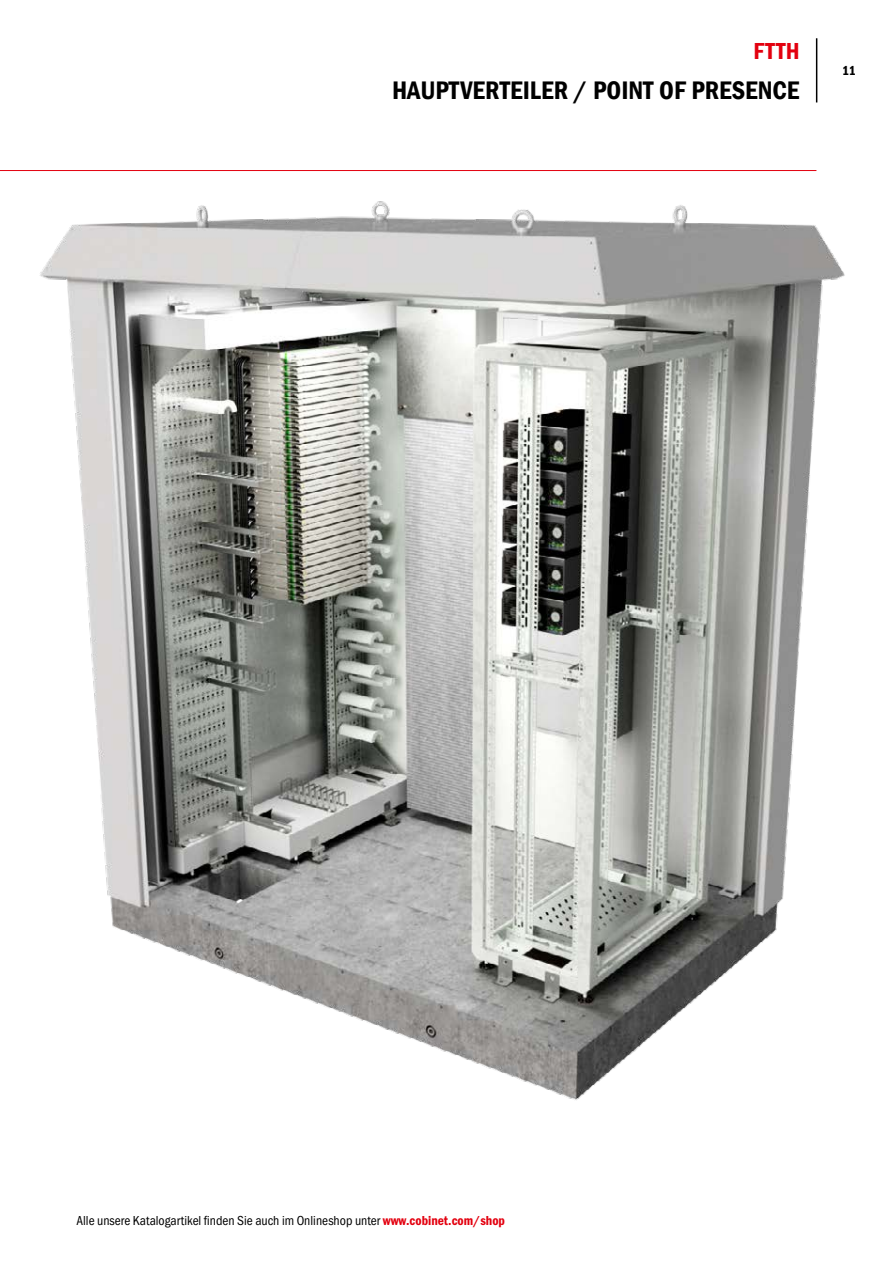
<style>
.page{position:relative;width:893px;height:1263px;background:#fff}
.page>*{position:absolute;margin:0;border:0;box-sizing:border-box;transform-origin:0 0}
.t1{font:600 25.5px "Franklin Gothic Cond ITC";color:#000}
.t2{font:24px "Franklin Gothic URW Con Dem";color:#e3000f}
.t3{font:13.5px "Franklin Gothic URW Cond";color:#000}
.t4{font:13.5px "Franklin Gothic URW Con Dem";color:#000}
.s1{font-family:"Franklin Gothic URW Con Dem";color:#e3000f}
</style>
<div class="page">
<img style="left:40px;top:201px;width:805px;height:899px">
<hr style="left:816px;top:38px;width:1px;height:64px;background:#000">
<hr style="left:0;top:170px;width:816px;height:1px;background:#e3000f">
<h2 class="t2" style="left:753px;top:34px;width:48px">FTTH</h2>
<h1 class="t1" style="left:392px;top:75px;width:409px">HAUPTVERTEILER / POINT OF PRESENCE</h1>
<p class="t4" style="left:842px;top:61px;width:15px">11</p>
<p class="t3" style="left:77px;top:1210px;width:430px">Alle unsere Katalogartikel finden Sie auch im Onlineshop unter <span class="s1">www.cobinet.com/shop</span></p>
</div>
